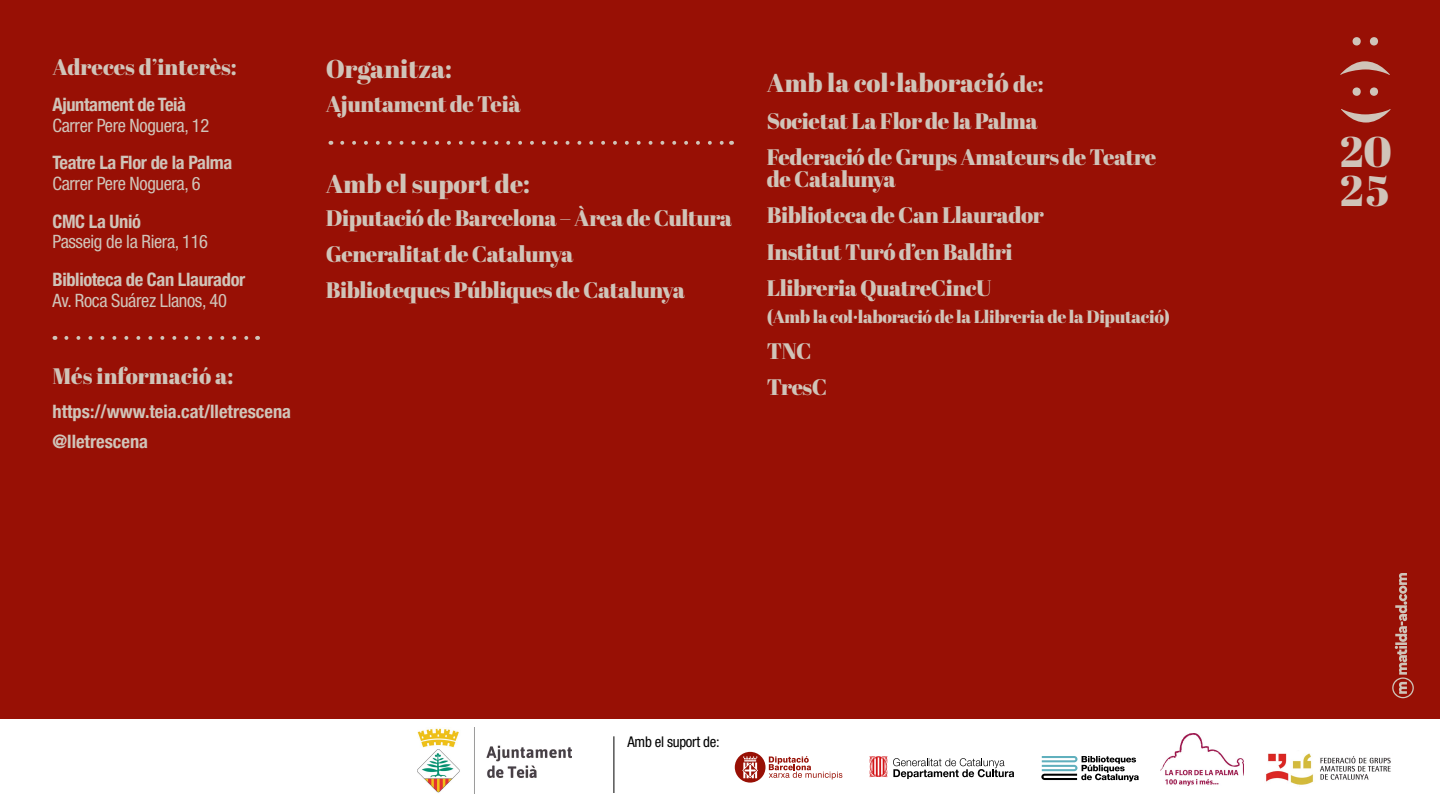
<style>
.page{position:relative;width:1440px;height:810px;background:#fff}
.page>*{position:absolute;margin:0;border:0;box-sizing:border-box;transform-origin:0 0}
.t1{font:42.83px/38.7px "Abril Fatface";color:#d0c4b9}
.t2{font:25.72px "Abril Fatface";color:#d0c4b9}
.t3{font:22.42px/36.2px "Abril Fatface";letter-spacing:-.02em;color:#d0c4b9}
.t4{font:22.42px "Abril Fatface";color:#d0c4b9}
.t5{font:condensed 18.45px "Helvetica Neue LT Std";letter-spacing:-.02em;color:#d0c4b9}
.t6{font:700 condensed 18.45px "Helvetica Neue";letter-spacing:-.02em;color:#d0c4b9}
.t7{font:700 condensed 18.45px/29.8px "Helvetica Neue";color:#d0c4b9}
.t8{font:17.7px "Abril Fatface";letter-spacing:-.02em;color:#d0c4b9}
.t9{font:condensed 14.85px "Helvetica Neue LT Std";letter-spacing:-.02em;color:#000}
.s1{font-size:22.2px}
</style>
<div class="page">
<div style="left:0;top:0;width:1440px;height:718px;background:#981005"></div>
<img style="left:418px;top:728px;width:154px;height:65px">
<svg style="left:870px;top:756px;width:17px;height:21px"></svg>
<svg style="left:893px;top:758px;width:121px;height:21px"></svg>
<div style="left:735px;top:752px;width:31px;height:31px;background:#981005;border-radius:50%"></div>
<svg style="left:769px;top:756px;width:73px;height:23px"></svg>
<svg style="left:742px;top:756px;width:16px;height:22px"></svg>
<svg style="left:342px;top:141px;width:382px;height:4px"></svg>
<svg style="left:66px;top:336px;width:183px;height:4px"></svg>
<svg style="left:1392px;top:573px;width:22px;height:125px"></svg>
<hr style="left:613px;top:736px;width:1px;height:57px;background:#000">
<svg style="left:1041px;top:756px;width:98px;height:26px"></svg>
<svg style="left:1340px;top:61px;width:50px;height:14px"></svg>
<svg style="left:1370px;top:37px;width:8px;height:9px"></svg>
<svg style="left:1353px;top:37px;width:8px;height:9px"></svg>
<svg style="left:1341px;top:109px;width:50px;height:14px"></svg>
<svg style="left:1370px;top:87px;width:8px;height:9px"></svg>
<svg style="left:1353px;top:87px;width:8px;height:9px"></svg>
<img style="left:1266px;top:753px;width:125px;height:34px">
<img style="left:1160px;top:734px;width:84px;height:51px">
<p class="t4" style="left:52px;top:51px;width:186px">Adreces d’interès:</p>
<p class="t6" style="left:52px;top:89px;width:135px">Ajuntament de Teià</p>
<p class="t5" style="left:52px;top:114px;width:158px">Carrer Pere Noguera, 12</p>
<p class="t6" style="left:52px;top:147px;width:181px">Teatre La Flor de la Palma</p>
<p class="t5" style="left:52px;top:173px;width:150px">Carrer Pere Noguera, 6</p>
<p class="t6" style="left:52px;top:206px;width:90px">CMC La Unió</p>
<p class="t5" style="left:52px;top:231px;width:157px">Passeig de la Riera, 116</p>
<p class="t6" style="left:52px;top:264px;width:194px">Biblioteca de Can Llaurador</p>
<p class="t5" style="left:52px;top:290px;width:176px">Av. Roca Suárez Llanos, 40</p>
<p class="t4" style="left:52px;top:360px;width:182px">Més informació a:</p>
<p class="t7" style="left:52px;top:396px;width:240px">https://www.teia.cat/lletrescena @lletrescena</p>
<p class="t2" style="left:326px;top:51px;width:128px">Organitza:</p>
<p class="t3" style="left:326px;top:85px;width:196px">Ajuntament de Teià</p>
<p class="t2" style="left:326px;top:165px;width:206px">Amb el suport de:</p>
<p class="t3" style="left:326px;top:199px;width:408px">Diputació de Barcelona – Àrea de Cultura<br>Generalitat de Catalunya<br>Biblioteques Públiques de Catalunya</p>
<p class="t2" style="left:767px;top:65px;width:278px">Amb la col·laboració <span class="s1">de:</span></p>
<p class="t3" style="left:767px;top:102px;width:391px">Societat La Flor de la Palma<br>Federació de Grups Amateurs de Teatre</p>
<p class="t3" style="left:767px;top:161px;width:279px">de Catalunya<br>Biblioteca de Can Llaurador<br>Institut Turó d’en Baldiri<br>Llibreria QuatreCincU</p>
<p class="t8" style="left:767px;top:304px;width:405px">(Amb la col·laboració de la Llibreria de la Diputació)</p>
<p class="t3" style="left:767px;top:332px;width:62px">TNC<br>TresC</p>
<p class="t9" style="left:627px;top:733px;width:94px">Amb el suport de:</p>
<h1 class="t1" style="left:1340px;top:131px;width:54px">20<br>25</h1>
</div>
